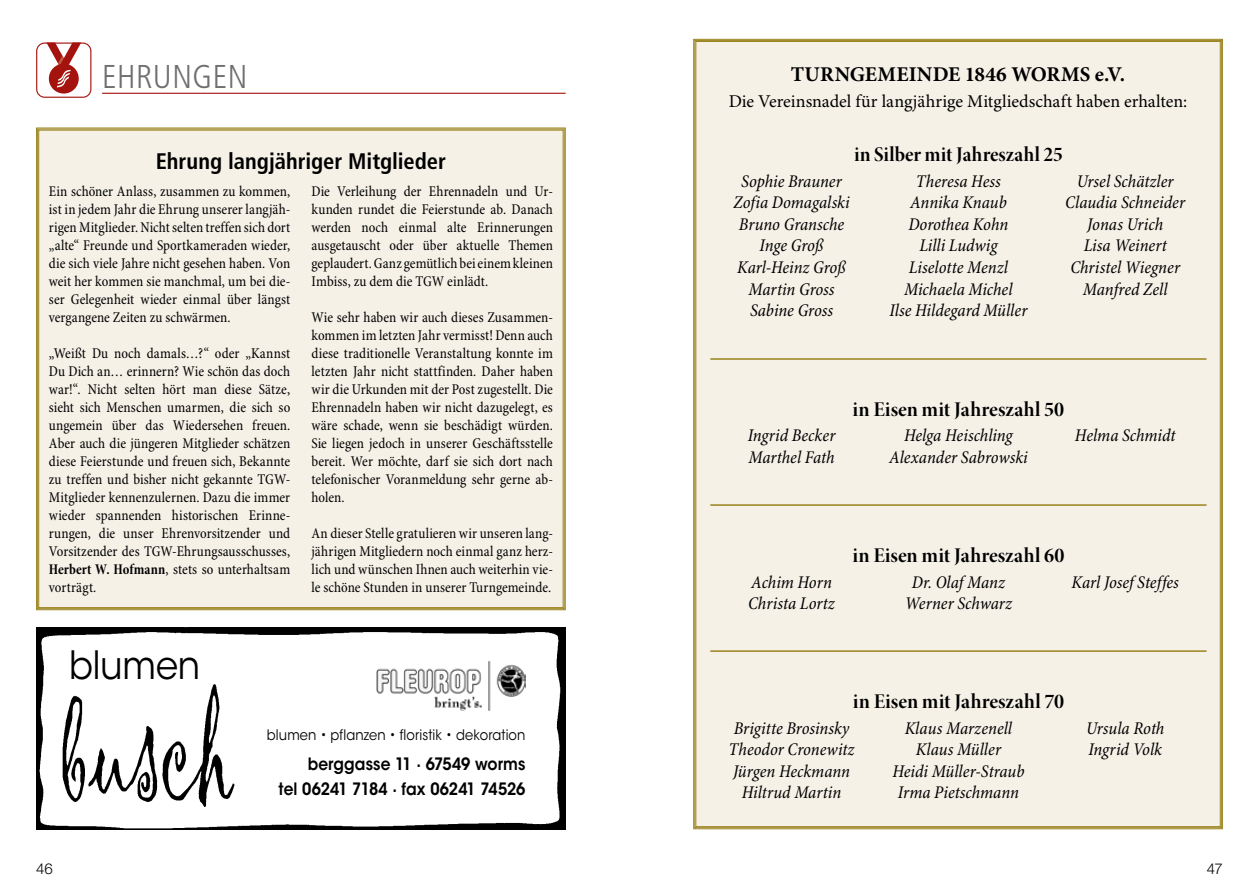
<style>
.page{position:relative;width:1259px;height:893px;background:#fff}
.page>*{position:absolute;margin:0;border:0;box-sizing:border-box;transform-origin:0 0}
.t1{font:38.85px "ITC Avant Garde Std";letter-spacing:-.005em;color:#000;scale:.9 1}
.t2{font:300 condensed 33px "Frutiger LT Std";letter-spacing:.02em;color:#706f6f}
.t3{font:700 condensed 22.5px "Frutiger LT Std";color:#000}
.t4{font:21px "Minion Pro Bold Disp";letter-spacing:.005em;color:#000}
.t5{font:700 21px "Minion Pro";letter-spacing:.01em;color:#000}
.t6{font:italic condensed 18px/21.6px "Minion Pro";color:#000;text-align:center}
.t7{font:18px "Minion Pro";letter-spacing:-.005em;color:#000}
.t8{font:600 16.95px/25.2px "ITC Avant Garde Std";letter-spacing:.005em;color:#000;text-align:right;scale:.9 1}
.t9{font:condensed 15px/18px "Minion Pro";letter-spacing:.005em;color:#000;text-align:justify;scale:.96 1}
.t10{font:300 15px "Helvetica Neue LT Std";color:#000}
.t11{font:14.4px "ITC Avant Garde Std";letter-spacing:.01em;color:#000;scale:.9 1}
.s1{font-family:"Minion Pro Bold Cn Subh";font-stretch:normal}
</style>
<div class="page">
<div style="left:36px;top:127px;width:530px;height:484px;background:#f5f1e7"></div>
<div style="left:693px;top:38px;width:530px;height:792px;background:#f5f1e7"></div>
<hr style="left:710px;top:358px;width:496px;height:2px;background:#99821d">
<hr style="left:710px;top:504px;width:496px;height:2px;background:#99821d">
<hr style="left:710px;top:650px;width:496px;height:2px;background:#99821d">
<svg style="left:36px;top:43px;width:55px;height:55px"></svg>
<hr style="left:102px;top:93px;width:464px;height:1px;background:#a4130e">
<img style="left:36px;top:628px;width:530px;height:201px">
<img style="left:376px;top:660px;width:149px;height:51px">
<h2 class="t2" style="left:102px;top:57px;width:147px">EHRUNGEN</h2>
<h3 class="t3" style="left:156px;top:147px;width:292px">Ehrung langjähriger Mitglieder</h3>
<p class="t9" style="left:49px;top:182px;width:253px">Ein schöner Anlass, zusammen zu kommen, ist in jedem Jahr die Ehrung unserer langjäh&shy;rigen Mitglieder. Nicht selten treffen sich dort „alte“ Freunde und Sportkameraden wieder, die sich viele Jahre nicht gesehen haben. Von weit her kommen sie manchmal, um bei die&shy;ser Gelegenheit wieder einmal über längst vergangene Zeiten zu schwärmen.</p>
<p class="t9" style="left:49px;top:344px;width:253px">„Weißt Du noch damals…?“ oder „Kannst Du Dich an… erinnern? Wie schön das doch war!“. Nicht selten hört man diese Sätze, sieht sich Menschen umarmen, die sich so ungemein über das Wiedersehen freuen.<br>Aber auch die jüngeren Mitglieder schätzen diese Feierstunde und freuen sich, Bekannte zu treffen und bisher nicht gekannte TGW-Mitglieder kennenzulernen. Dazu die immer wieder spannenden historischen Erinne&shy;rungen, die unser Ehrenvorsitzender und Vorsitzender des TGW-Ehrungsausschusses, <span class="s1">Herbert W. Hofmann</span>, stets so unterhaltsam vorträgt.</p>
<p class="t9" style="left:311px;top:182px;width:253px">Die Verleihung der Ehrennadeln und Ur&shy;kunden rundet die Feierstunde ab. Danach werden noch einmal alte Erinnerungen ausgetauscht oder über aktuelle Themen geplaudert. Ganz gemütlich bei einem kleinen Imbiss, zu dem die TGW einlädt.</p>
<p class="t9" style="left:311px;top:308px;width:253px">Wie sehr haben wir auch dieses Zusammen&shy;kommen im letzten Jahr vermisst! Denn auch diese traditionelle Veranstaltung konnte im letzten Jahr nicht stattfinden. Daher haben wir die Urkunden mit der Post zugestellt. Die Ehrennadeln haben wir nicht dazugelegt, es wäre schade, wenn sie beschädigt würden.<br>Sie liegen jedoch in unserer Geschäftsstelle bereit. Wer möchte, darf sie sich dort nach telefonischer Voranmeldung sehr gerne ab&shy;holen.</p>
<p class="t9" style="left:311px;top:524px;width:253px">An dieser Stelle gratulieren wir unseren lang&shy;jährigen Mitgliedern noch einmal ganz herz&shy;lich und wünschen Ihnen auch weiterhin vie&shy;le schöne Stunden in unserer Turngemeinde.</p>
<h1 class="t1" style="left:69px;top:641px;width:147px">blumen</h1>
<p class="t11" style="left:267px;top:726px;width:289px">blumen • pflanzen • floristik • dekoration</p>
<p class="t8" style="left:278px;top:751px;width:276px">berggasse 11 · 67549 worms<br>tel 06241 7184 · fax 06241 74526</p>
<h3 class="t5" style="left:791px;top:62px;width:336px">TURNGEMEINDE 1846 WORMS e.V.</h3>
<p class="t7" style="left:729px;top:91px;width:460px">Die Vereinsnadel für langjährige Mitgliedschaft haben erhalten:</p>
<h3 class="t4" style="left:854px;top:141px;width:210px">in Silber mit Jahreszahl 25</h3>
<p class="t6" style="left:733px;top:171px;width:118px">Sophie Brauner<br>Zofia Domagalski<br>Bruno Gransche<br>Inge Groß<br>Karl-Heinz Groß<br>Martin Gross<br>Sabine Gross</p>
<p class="t6" style="left:889px;top:171px;width:139px">Theresa Hess<br>Annika Knaub<br>Dorothea Kohn<br>Lilli Ludwig<br>Liselotte Menzl<br>Michaela Michel<br>Ilse Hildegard Müller</p>
<p class="t6" style="left:1065px;top:171px;width:121px">Ursel Schätzler<br>Claudia Schneider<br>Jonas Urich<br>Lisa Weinert<br>Christel Wiegner<br>Manfred Zell</p>
<h3 class="t4" style="left:852px;top:396px;width:213px">in Eisen mit Jahreszahl 50</h3>
<p class="t6" style="left:748px;top:426px;width:89px;text-align:left">Ingrid Becker<br>Marthel Fath</p>
<p class="t6" style="left:889px;top:426px;width:140px">Helga Heischling<br>Alexander Sabrowski</p>
<p class="t6" style="left:1075px;top:426px;width:102px">Helma Schmidt</p>
<h3 class="t4" style="left:852px;top:542px;width:213px">in Eisen mit Jahreszahl 60</h3>
<p class="t6" style="left:748px;top:572px;width:88px;text-align:left">Achim Horn<br>Christa Lortz</p>
<p class="t6" style="left:904px;top:572px;width:109px">Dr. Olaf Manz<br>Werner Schwarz</p>
<p class="t6" style="left:1071px;top:572px;width:109px">Karl Josef Steffes</p>
<h3 class="t4" style="left:853px;top:688px;width:213px">in Eisen mit Jahreszahl 70</h3>
<p class="t6" style="left:728px;top:718px;width:127px">Brigitte Brosinsky<br>Theodor Cronewitz<br>Jürgen Heckmann<br>Hiltrud Martin</p>
<p class="t6" style="left:892px;top:718px;width:133px">Klaus Marzenell<br>Klaus Müller<br>Heidi Müller-Straub<br>Irma Pietschmann</p>
<p class="t6" style="left:1086px;top:718px;width:80px;text-align:left">Ursula Roth<br>Ingrid Volk</p>
<p class="t10" style="left:36px;top:859px;width:18px">46</p>
<p class="t10" style="left:1207px;top:859px;width:17px">47</p>
</div>
